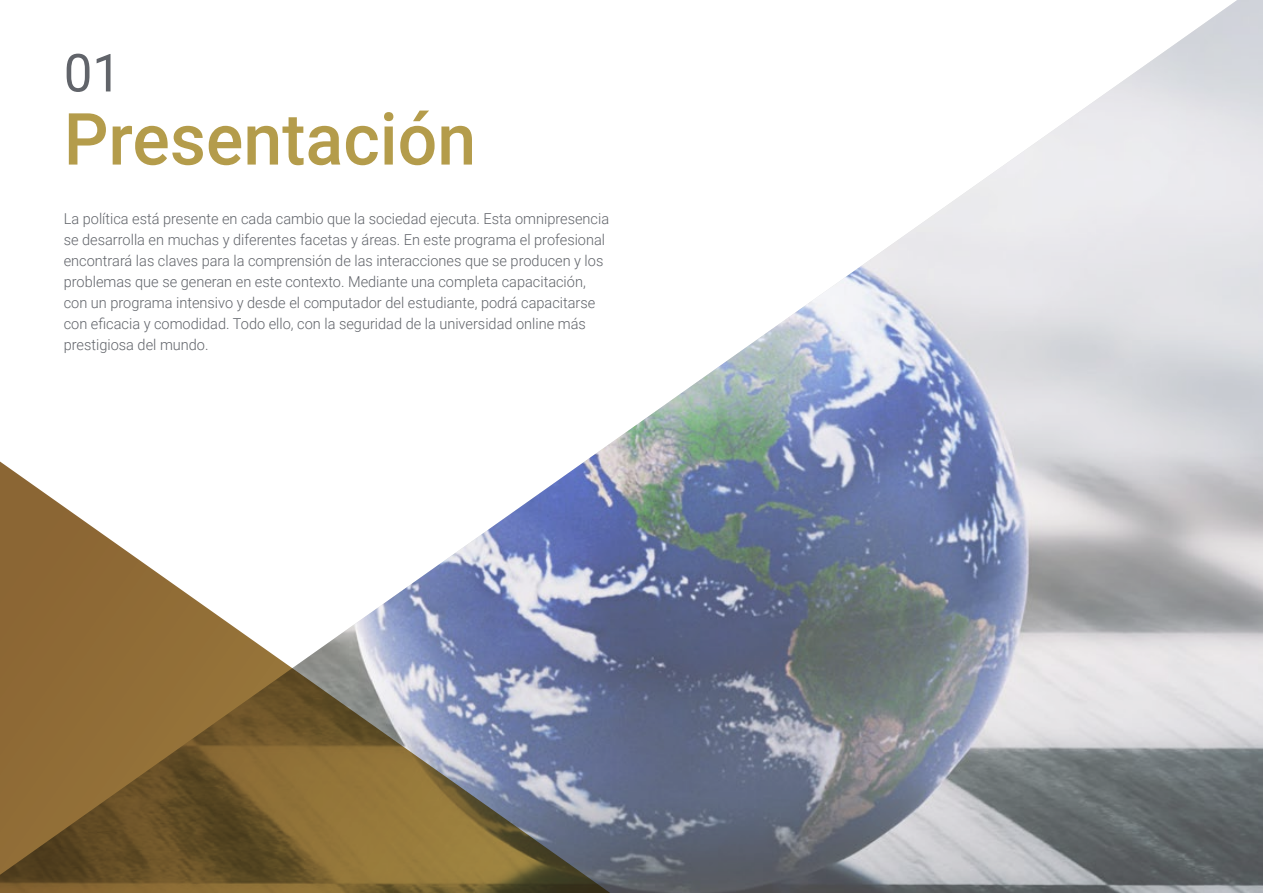
<style>
.page{position:relative;width:1263px;height:893px;background:#fff}
.page>*{position:absolute;margin:0;border:0;box-sizing:border-box;transform-origin:0 0}
.t1{font:500 72px "Roboto";color:#b49c4b}
.t2{font:52.5px "Roboto";color:#61646a}
.t3{font:300 15px/21px "Roboto";color:#61646a}
</style>
<div class="page">
<img style="left:607px;top:0;width:656px;height:893px">
<svg style="left:0;top:446px;width:640px;height:447px"></svg>
<h2 class="t2" style="left:64px;top:36px;width:59px">01</h2>
<h1 class="t1" style="left:64px;top:89px;width:414px">Presentación</h1>
<p class="t3" style="left:64px;top:207px;width:547px">La política está presente en cada cambio que la sociedad ejecuta. Esta omnipresencia se desarrolla en muchas y diferentes facetas y áreas. En este programa el profesional encontrará las claves para la comprensión de las interacciones que se producen y los problemas que se generan en este contexto. Mediante una completa capacitación, con un programa intensivo y desde el computador del estudiante, podrá capacitarse con eficacia y comodidad. Todo ello, con la seguridad de la universidad online más prestigiosa del mundo.</p>
</div>
